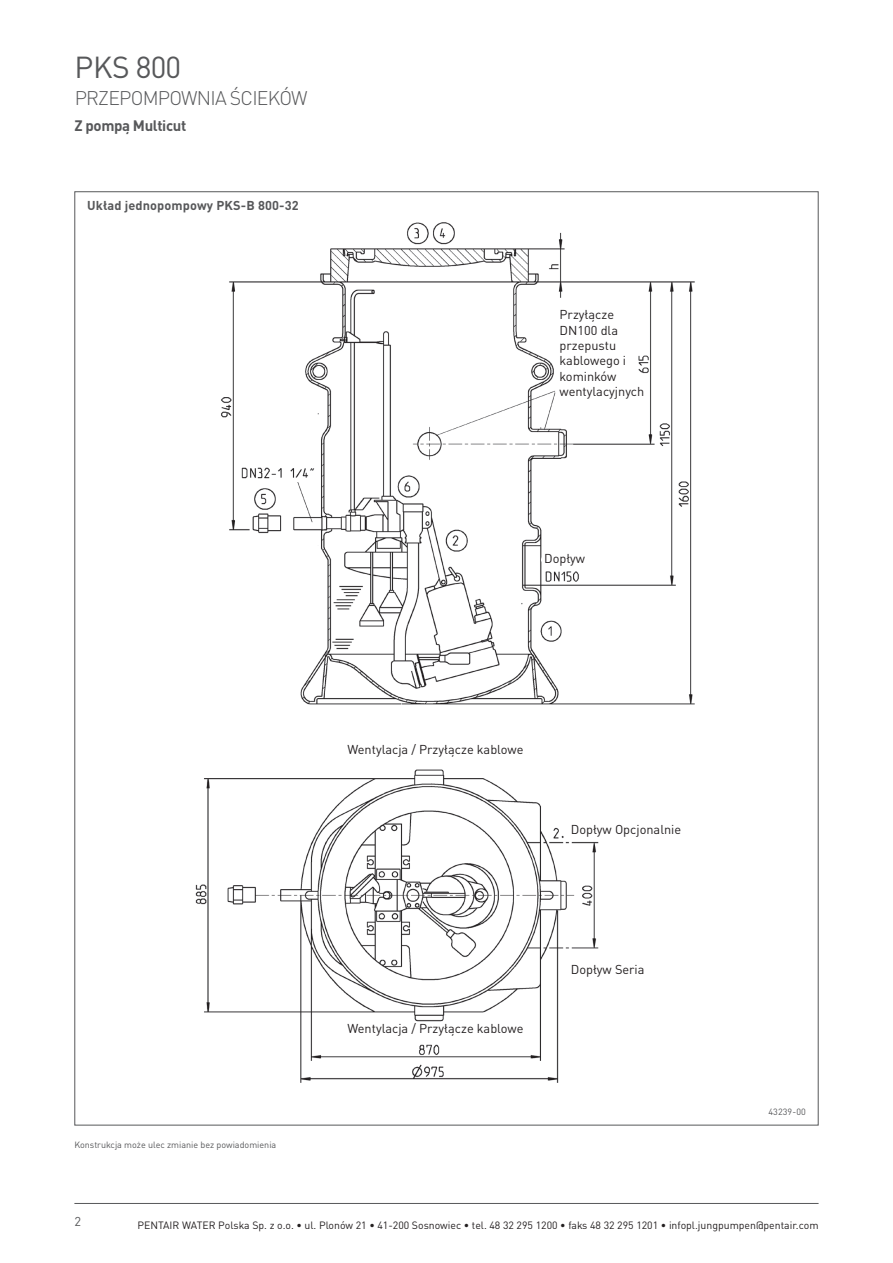
<style>
.page{position:relative;width:893px;height:1263px;background:#fff}
.page>*{position:absolute;margin:0;border:0;box-sizing:border-box;transform-origin:0 0}
.t1{font:30px "DIN Pro";letter-spacing:-.02em;color:#57585a}
.t2{font:300 19.5px "DIN Pro";letter-spacing:-.04em;color:#57585a}
.t3{font:700 15px "DIN Pro";letter-spacing:-.025em;color:#57585a}
.t4{font:12.75px/15.3px "DIN Pro";color:#231f20}
.t5{font:700 12.75px "DIN Pro";letter-spacing:.01em;color:#57585a}
.t6{font:12.75px "DIN Pro";color:#57585a}
.t7{font:10.5px "DIN Pro";color:#231f20}
.t8{font:9px "DIN Pro";color:#57585a}
</style>
<div class="page">
<hr style="left:74px;top:1203px;width:745px;height:1px;background:#57585a">
<img style="left:195px;top:222px;width:500px;height:861px">
<h1 class="t1" style="left:75px;top:44px;width:108px">PKS 800</h1>
<h2 class="t2" style="left:75px;top:83px;width:234px">PRZEPOMPOWNIA ŚCIEKÓW</h2>
<p class="t3" style="left:75px;top:113px;width:113px">Z pompą Multicut</p>
<p class="t5" style="left:87px;top:194px;width:213px">Układ jednopompowy PKS-B 800-32</p>
<p class="t4" style="left:560px;top:306px;width:86px">Przyłącze<br>DN100 dla przepustu kablowego i kominków wentylacyjnych</p>
<p class="t4" style="left:544px;top:549px;width:42px">Dopływ</p>
<p class="t8" style="left:74px;top:1138px;width:203px">Konstrukcja może ulec zmianie bez powiadomienia</p>
<p class="t4" style="left:347px;top:740px;width:177px">Wentylacja / Przyłącze kablowe</p>
<p class="t4" style="left:571px;top:820px;width:112px">Dopływ Opcjonalnie</p>
<p class="t4" style="left:347px;top:1020px;width:177px">Wentylacja / Przyłącze kablowe</p>
<p class="t4" style="left:571px;top:960px;width:75px">Dopływ Seria</p>
<p class="t8" style="left:768px;top:1105px;width:39px">43239-00</p>
<p class="t6" style="left:74px;top:1211px;width:8px">2</p>
<p class="t7" style="left:137px;top:1217px;width:683px">PENTAIR WATER Polska Sp. z o.o. ∙ ul. Plonów 21 ∙ 41-200 Sosnowiec ∙ tel. 48 32 295 1200 ∙ faks 48 32 295 1201 ∙ infopl.jungpumpen@pentair.com</p>
</div>
